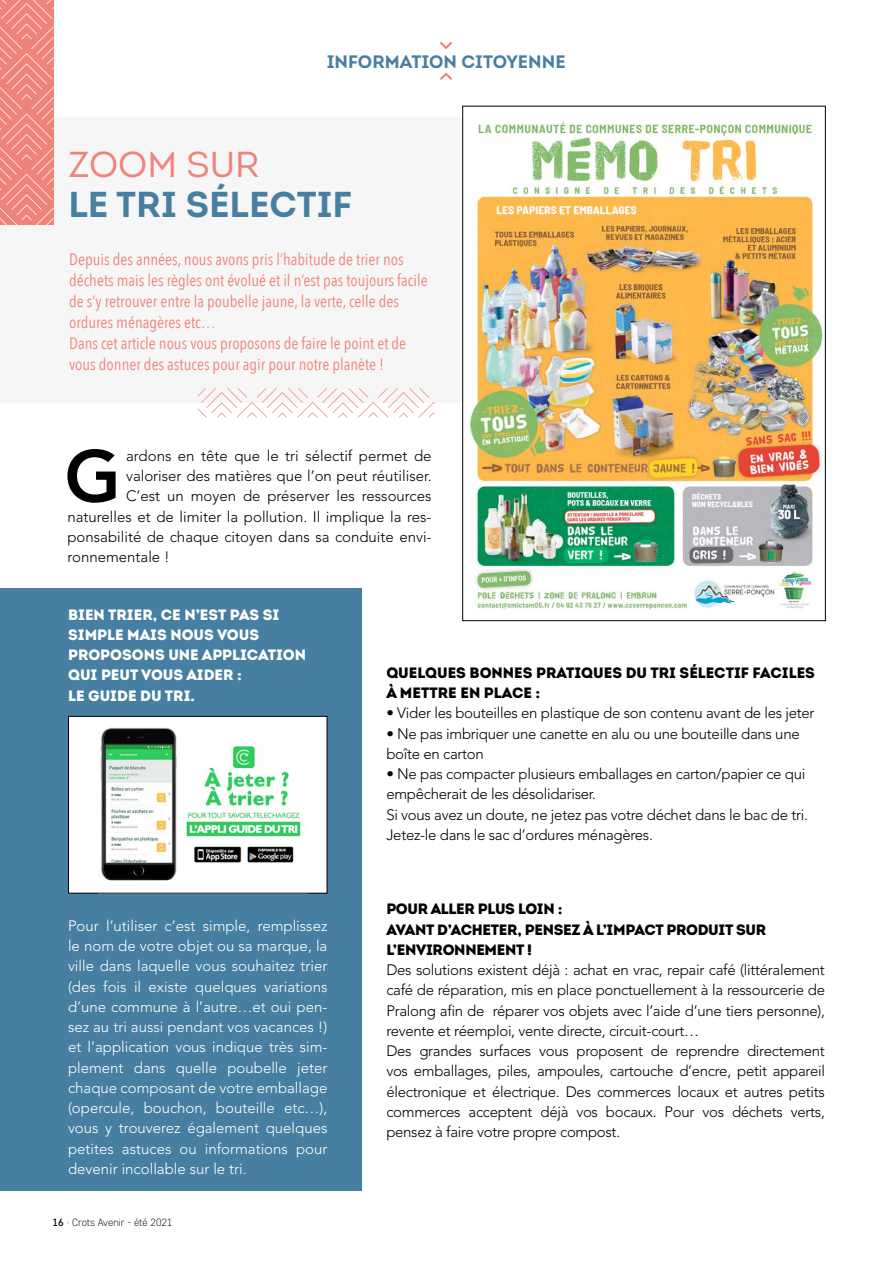
<style>
.page{position:relative;width:893px;height:1263px;background:#fff}
.page>*{position:absolute;margin:0;border:0;box-sizing:border-box;transform-origin:0 0}
.t1{font:800 72.15px "Avenir LT Std";color:#000}
.t2{font:36px "Intro Bold Caps";color:#477fa1}
.t3{font:36px "Intro Book Caps";color:#f08379}
.t4{font:18px "Intro Bold Caps";color:#477fa1}
.t5{font:16.5px/21px "Avenir Next Condensed";color:#f08379}
.t6{font:300 15px/20.2px "Avenir LT Std";letter-spacing:-.02em;color:#000}
.t7{font:300 15px/20.2px "Avenir LT Std";color:#fff;text-align:justify}
.t8{font:300 15px "Avenir LT Std";color:#000}
.t9{font:15px/20.2px "Intro Black Caps";color:#fff}
.t10{font:15px/20.2px "Intro Black Caps";letter-spacing:-.02em;color:#000}
.t11{font:15px/20.2px "Intro Black Caps";color:#000}
.t12{font:300 10.5px "Core Sans D25";color:#000}
.s1{font-family:"Core Sans D45";font-weight:500}
.s2{color:#ce77a3}
</style>
<div class="page">
<div style="left:0;top:589px;width:361px;height:602px;background:#467fa1"></div>
<div style="left:0;top:118px;width:736px;height:285px;background:#f6f6f6"></div>
<svg style="left:440px;top:42px;width:12px;height:7px"></svg>
<svg style="left:440px;top:73px;width:12px;height:7px"></svg>
<svg style="left:0;top:0;width:54px;height:225px;background:#f18d84"></svg>
<img style="left:470px;top:122px;width:353px;height:489px">
<div style="left:69px;top:716px;width:258px;height:177px;background:#fff"></div>
<img style="left:100px;top:727px;width:201px;height:154px">
<div style="left:68px;top:716px;width:259px;height:177px;border:1px solid #000"></div>
<svg style="left:198px;top:388px;width:237px;height:29px"></svg>
<p class="t4" style="left:327px;top:50px;width:240px">INFORMATION CITOYENNE</p>
<h2 class="t3" style="left:69px;top:142px;width:192px">ZOOM SUR</h2>
<h2 class="t2" style="left:69px;top:182px;width:285px">LE TRI SÉLECTIF</h2>
<p class="t5" style="left:69px;top:247px;width:360px">Depuis des années, nous avons pris l’habitude de trier nos déchets mais les règles ont évolué et il n’est pas toujours facile de s’y retrouver entre la poubelle jaune, la verte, celle des ordures ménagères etc…<br>Dans cet article nous vous proposons de faire le point et de vous donner des astuces pour agir pour notre planète !</p>
<h1 class="t1" style="left:64px;top:434px;width:58px">G</h1>
<p class="t8" style="left:126px;top:447px;width:307px">ardons en tête que le tri sélectif permet de</p>
<p class="t8" style="left:126px;top:467px;width:307px">valoriser des matières que l’on peut réutiliser.</p>
<p class="t8" style="left:126px;top:487px;width:307px">C’est un moyen de préserver les ressources</p>
<p class="t8" style="left:67px;top:508px;width:366px">naturelles et de limiter la pollution. Il implique la res-</p>
<p class="t8" style="left:67px;top:528px;width:366px">ponsabilité de chaque citoyen dans sa conduite envi-</p>
<p class="t8" style="left:67px;top:548px;width:104px">ronnementale !</p>
<p class="t9" style="left:68px;top:604px;width:239px">BIEN TRIER, CE N’EST PAS SI<br>SIMPLE MAIS NOUS VOUS<br>PROPOSONS UNE APPLICATION<br>QUI PEUT VOUS AIDER :<br>LE GUIDE DU TRI.</p>
<p class="t7" style="left:68px;top:916px;width:261px">Pour l’utiliser c’est simple, remplissez le nom de votre objet ou sa marque, la ville dans laquelle vous souhaitez trier (des fois il existe quelques variations d’une commune à l’autre…et oui pen&shy;sez au tri aussi pendant vos vacances !) et l’application vous indique très sim&shy;plement dans quelle poubelle jeter chaque composant de votre emballage (opercule, bouchon, bouteille etc…), vous y trouverez également quelques petites astuces ou informations pour devenir incollable sur le tri.</p>
<p class="t12" style="left:52px;top:1215px;width:121px"><span class="s1">16</span> <span class="s2">›</span> Crots Avenir - été 2021</p>
<p class="t11" style="left:386px;top:662px;width:430px">QUELQUES BONNES PRATIQUES DU TRI SÉLECTIF FACILES<br>À METTRE EN PLACE :</p>
<p class="t6" style="left:386px;top:703px;width:430px">• Vider les bouteilles en plastique de son contenu avant de les jeter</p>
<p class="t6" style="left:386px;top:723px;width:415px">• Ne pas imbriquer une canette en alu ou une bouteille dans une boîte en carton</p>
<p class="t6" style="left:386px;top:764px;width:423px">• Ne pas compacter plusieurs emballages en carton/papier ce qui empêcherait de les désolidariser.<br>Si vous avez un doute, ne jetez pas votre déchet dans le bac de tri.<br>Jetez-le dans le sac d’ordures ménagères.</p>
<p class="t10" style="left:386px;top:899px;width:381px">POUR ALLER PLUS LOIN :<br>AVANT D’ACHETER, PENSEZ À L’IMPACT PRODUIT SUR<br>L’ENVIRONNEMENT !</p>
<p class="t6" style="left:386px;top:960px;width:440px">Des solutions existent déjà : achat en vrac, repair café (littéralement café de réparation, mis en place ponctuellement à la ressourcerie de Pralong afin de réparer vos objets avec l’aide d’une tiers personne), revente et réemploi, vente directe, circuit-court…<br>Des grandes surfaces vous proposent de reprendre directement vos emballages, piles, ampoules, cartouche d’encre, petit appareil électronique et électrique. Des commerces locaux et autres petits commerces acceptent déjà vos bocaux. Pour vos déchets verts, pensez à faire votre propre compost.</p>
</div>
